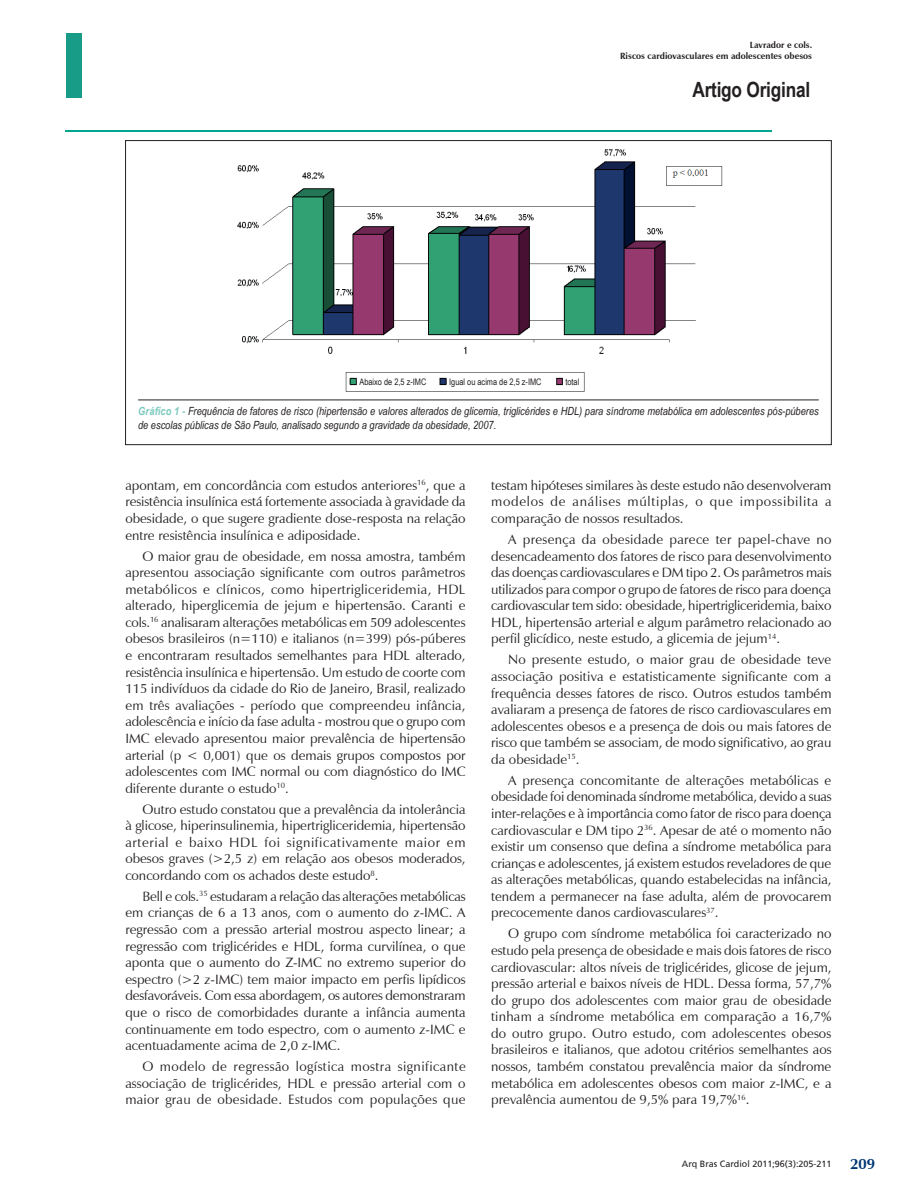
<style>
.page{position:relative;width:902px;height:1202px;background:#fff}
.page>*{position:absolute;margin:0;border:0;box-sizing:border-box;transform-origin:0 0}
.t1{font:700 21px "Arial Narrow";letter-spacing:-.01em;color:#231f20}
.t2{font:13.5px/16.6px "Zapf Humanist 601 BT";color:#231f20;text-align:justify}
.t3{font:italic 11.25px/13.5px "Arial Narrow";color:#231f20}
.t4{font:700 9px/10.8px "Zapf Humanist 601 BT";color:#231f20;text-align:right}
.t5{font:9px "Arial Narrow";color:#231f20}
.t6{font:9px "Frutiger";color:#231f20}
.s1{font-weight:700;color:#7bc9be}
.s2{font-family:"Zapf Humanist 601 BT";font-weight:700;font-size:15px;color:#013775}
</style>
<div class="page">
<div style="left:66px;top:33px;width:16px;height:65px;background:#189c88"></div>
<hr style="left:66px;top:130px;width:706px;height:2px;background:#00a78e">
<img style="left:237px;top:149px;width:486px;height:243px">
<hr style="left:138px;top:399px;width:680px;height:1px;background:#231f20">
<div style="left:359px;top:374px;width:76px;height:14px;background:#fff"></div>
<div style="left:449px;top:374px;width:103px;height:14px;background:#fff"></div>
<div style="left:565px;top:374px;width:16px;height:14px;background:#fff"></div>
<p class="t4" style="left:620px;top:39px;width:194px">Lavrador e cols.<br>Riscos cardiovasculares em adolescentes obesos</p>
<p class="t5" style="left:359px;top:375px;width:68px">Abaixo de 2,5 z-IMC</p>
<p class="t5" style="left:449px;top:375px;width:94px">Igual ou acima de 2,5 z-IMC</p>
<p class="t5" style="left:565px;top:375px;width:15px">total</p>
<h1 class="t1" style="left:692px;top:73px;width:119px">Artigo Original</h1>
<p class="t3" style="left:138px;top:404px;width:682px"><span class="s1">Gráfico 1 -</span> Frequência de fatores de risco (hipertensão e valores alterados de glicemia, triglicérides e HDL) para síndrome metabólica em adolescentes pós-púberes de escolas públicas de São Paulo, analisado segundo a gravidade da obesidade, 2007.</p>
<p class="t2" style="left:125px;top:477px;width:342px">apontam, em concordância com estudos anteriores<sup>16</sup>, que a resistência insulínica está fortemente associada à gravidade da obesidade, o que sugere gradiente dose-resposta na relação entre resistência insulínica e adiposidade.</p>
<p class="t2" style="left:125px;top:547px;width:342px;text-indent:17px">O maior grau de obesidade, em nossa amostra, também apresentou associação significante com outros parâmetros metabólicos e clínicos, como hipertrigliceridemia, HDL alterado, hiperglicemia de jejum e hipertensão. Caranti e cols.<sup>16</sup> analisaram alterações metabólicas em 509 adolescentes obesos brasileiros (n=110) e italianos (n=399) pós-púberes e encontraram resultados semelhantes para HDL alterado, resistência insulínica e hipertensão. Um estudo de coorte com 115 indivíduos da cidade do Rio de Janeiro, Brasil, realizado em três avaliações - período que compreendeu infância, adolescência e início da fase adulta - mostrou que o grupo com IMC elevado apresentou maior prevalência de hipertensão arterial (p &lt; 0,001) que os demais grupos compostos por adolescentes com IMC normal ou com diagnóstico do IMC diferente durante o estudo<sup>10</sup>.</p>
<p class="t2" style="left:125px;top:800px;width:342px;text-indent:17px">Outro estudo constatou que a prevalência da intolerância à glicose, hiperinsulinemia, hipertrigliceridemia, hipertensão arterial e baixo HDL foi significativamente maior em obesos graves (&gt;2,5 z) em relação aos obesos moderados, concordando com os achados deste estudo<sup>8</sup>.</p>
<p class="t2" style="left:125px;top:888px;width:342px;text-indent:17px">Bell e cols.<sup>35</sup> estudaram a relação das alterações metabólicas em crianças de 6 a 13 anos, com o aumento do z-IMC. A regressão com a pressão arterial mostrou aspecto linear; a regressão com triglicérides e HDL, forma curvilínea, o que aponta que o aumento do Z-IMC no extremo superior do espectro (&gt;2 z-IMC) tem maior impacto em perfis lipídicos desfavoráveis. Com essa abordagem, os autores demonstraram que o risco de comorbidades durante a infância aumenta continuamente em todo espectro, com o aumento z-IMC e acentuadamente acima de 2,0 z-IMC.</p>
<p class="t2" style="left:125px;top:1058px;width:342px;text-indent:17px">O modelo de regressão logística mostra significante associação de triglicérides, HDL e pressão arterial com o maior grau de obesidade. Estudos com populações que</p>
<p class="t2" style="left:491px;top:477px;width:342px">testam hipóteses similares às deste estudo não desenvolveram modelos de análises múltiplas, o que impossibilita a comparação de nossos resultados.</p>
<p class="t2" style="left:491px;top:531px;width:342px;text-indent:17px">A presença da obesidade parece ter papel-chave no desencadeamento dos fatores de risco para desenvolvimento das doenças cardiovasculares e DM tipo 2. Os parâmetros mais utilizados para compor o grupo de fatores de risco para doença cardiovascular tem sido: obesidade, hipertrigliceridemia, baixo HDL, hipertensão arterial e algum parâmetro relacionado ao perfil glicídico, neste estudo, a glicemia de jejum<sup>14</sup>.</p>
<p class="t2" style="left:491px;top:651px;width:342px;text-indent:17px">No presente estudo, o maior grau de obesidade teve associação positiva e estatisticamente significante com a frequência desses fatores de risco. Outros estudos também avaliaram a presença de fatores de risco cardiovasculares em adolescentes obesos e a presença de dois ou mais fatores de risco que também se associam, de modo significativo, ao grau da obesidade<sup>15</sup>.</p>
<p class="t2" style="left:491px;top:771px;width:342px;text-indent:17px">A presença concomitante de alterações metabólicas e obesidade foi denominada síndrome metabólica, devido a suas inter-relações e à importância como fator de risco para doença cardiovascular e DM tipo 2<sup>36</sup>. Apesar de até o momento não existir um consenso que defina a síndrome metabólica para crianças e adolescentes, já existem estudos reveladores de que as alterações metabólicas, quando estabelecidas na infância, tendem a permanecer na fase adulta, além de provocarem precocemente danos cardiovasculares<sup>37</sup>.</p>
<p class="t2" style="left:491px;top:925px;width:342px;text-indent:17px">O grupo com síndrome metabólica foi caracterizado no estudo pela presença de obesidade e mais dois fatores de risco cardiovascular: altos níveis de triglicérides, glicose de jejum, pressão arterial e baixos níveis de HDL. Dessa forma, 57,7% do grupo dos adolescentes com maior grau de obesidade tinham a síndrome metabólica em comparação a 16,7% do outro grupo. Outro estudo, com adolescentes obesos brasileiros e italianos, que adotou critérios semelhantes aos nossos, também constatou prevalência maior da síndrome metabólica em adolescentes obesos com maior z-IMC, e a prevalência aumentou de 9,5% para 19,7%<sup>16</sup>.</p>
<p class="t6" style="left:682px;top:1158px;width:194px">Arq Bras Cardiol 2011;96(3):205-211 <span class="s2">209</span></p>
</div>
